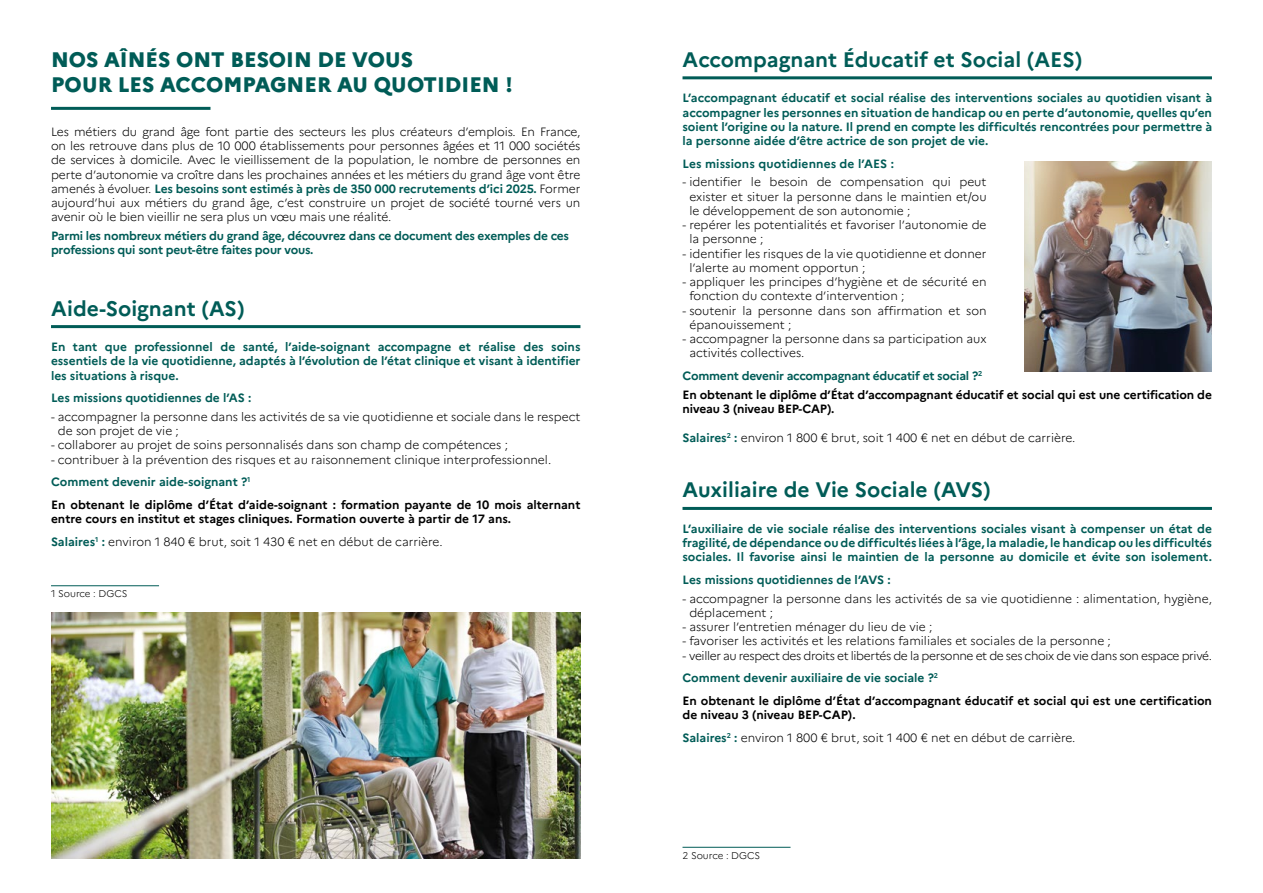
<style>
.page{position:relative;width:1263px;height:893px;background:#fff}
.page>*{position:absolute;margin:0;border:0;box-sizing:border-box;transform-origin:0 0}
.t1{font:700 21px "Marianne";color:#005c57}
.t2{font:800 21px/25.2px "Marianne";color:#005c57}
.t3{font:300 12px/14.2px "Marianne";color:#000}
.t4{font:700 12px/14.2px "Marianne";color:#005c57;text-align:justify}
.t5{font:700 12px/22.8px "Marianne";letter-spacing:-.01em;color:#000}
.t6{font:300 12px/22.8px "Marianne";letter-spacing:-.03em;color:#000}
.t7{font:700 12px/14.2px "Marianne";letter-spacing:-.02em;color:#005c57}
.t8{font:300 9.75px "Marianne";letter-spacing:-.005em;color:#000}
.s1{font-weight:700;color:#005c57}
.s2{font-weight:700}
.s3{color:#005c57}
.s4{font-weight:300}
</style>
<div class="page">
<img style="left:1025px;top:162px;width:187px;height:209px">
<img style="left:51px;top:612px;width:529px;height:247px">
<hr style="left:51px;top:107px;width:159px;height:3px;background:#005c57">
<hr style="left:51px;top:325px;width:529px;height:3px;background:#005c57">
<hr style="left:51px;top:585px;width:108px;height:1px;background:#005c57">
<hr style="left:682px;top:76px;width:530px;height:3px;background:#005c57">
<hr style="left:682px;top:507px;width:530px;height:3px;background:#005c57">
<hr style="left:682px;top:847px;width:108px;height:1px;background:#005c57">
<h1 class="t2" style="left:51px;top:47px;width:463px">NOS AÎNÉS ONT BESOIN DE VOUS<br>POUR LES ACCOMPAGNER AU QUOTIDIEN !</h1>
<p class="t3" style="left:51px;top:125px;width:531px;text-align:justify">Les métiers du grand âge font partie des secteurs les plus créateurs d’emplois. En France, on les retrouve dans plus de 10 000 établissements pour personnes âgées et 11 000 sociétés de services à domicile. Avec le vieillissement de la population, le nombre de personnes en perte d’autonomie va croître dans les prochaines années et les métiers du grand âge vont être amenés à évoluer. <span class="s1">Les besoins sont estimés à près de 350 000 recrutements d’ici 2025.</span> Former aujourd’hui aux métiers du grand âge, c’est construire un projet de société tourné vers un avenir où le bien vieillir ne sera plus un vœu mais une réalité.</p>
<p class="t7" style="left:51px;top:229px;width:520px">Parmi les nombreux métiers du grand âge, découvrez dans ce document des exemples de ces professions qui sont peut-être faites pour vous.</p>
<h1 class="t1" style="left:51px;top:295px;width:195px">Aide-Soignant (AS)</h1>
<p class="t4" style="left:51px;top:340px;width:531px">En tant que professionnel de santé, l’aide-soignant accompagne et réalise des soins essentiels de la vie quotidienne, adaptés à l’évolution de l’état clinique et visant à identifier les situations à risque.</p>
<p class="t4" style="left:51px;top:391px;width:202px">Les missions quotidiennes de l’AS :</p>
<p class="t3" style="left:58px;top:409px;width:524px;text-indent:-7px">- accompagner la personne dans les activités de sa vie quotidienne et sociale dans le respect de son projet de vie ;</p>
<p class="t3" style="left:51px;top:438px;width:458px">- collaborer au projet de soins personnalisés dans son champ de compétences ;</p>
<p class="t3" style="left:51px;top:448px;width:531px;line-height:22.8px">- contribuer à la prévention des risques et au raisonnement clinique interprofessionnel.<br><span class="s1">Comment devenir aide-soignant ?</span><sup>1<br></sup><span class="s2">En obtenant le diplôme d’État d’aide-soignant : formation payante de 10 mois alternant</span></p>
<p class="t5" style="left:51px;top:508px;width:461px">entre cours en institut et stages cliniques. Formation ouverte à partir de 17 ans.<br><span class="s3">Salaires</span><sup>1</sup> <span class="s3">:</span> <span class="s4">environ 1 840 € brut, soit 1 430 € net en début de carrière.</span></p>
<p class="t8" style="left:51px;top:588px;width:78px">1 Source : DGCS</p>
<h1 class="t1" style="left:682px;top:46px;width:401px">Accompagnant Éducatif et Social (AES)</h1>
<p class="t4" style="left:682px;top:91px;width:531px">L’accompagnant éducatif et social réalise des interventions sociales au quotidien visant à accompagner les personnes en situation de handicap ou en perte d’autonomie, quelles qu’en soient l’origine ou la nature. Il prend en compte les difficultés rencontrées pour permettre à la personne aidée d’être actrice de son projet de vie.</p>
<p class="t4" style="left:682px;top:156px;width:213px">Les missions quotidiennes de l’AES :</p>
<p class="t3" style="left:689px;top:175px;width:299px;text-align:justify;text-indent:-7px">- identifier le besoin de compensation qui peut exister et situer la personne dans le maintien et/ou le développement de son autonomie ;</p>
<p class="t3" style="left:689px;top:218px;width:299px;text-indent:-7px">- repérer les potentialités et favoriser l’autonomie de la personne ;</p>
<p class="t3" style="left:689px;top:246px;width:299px;text-indent:-7px">- identifier les risques de la vie quotidienne et donner l’alerte au moment opportun ;</p>
<p class="t3" style="left:689px;top:275px;width:299px;text-indent:-7px">- appliquer les principes d’hygiène et de sécurité en fonction du contexte d’intervention ;</p>
<p class="t3" style="left:689px;top:303px;width:299px;text-indent:-7px">- soutenir la personne dans son affirmation et son épanouissement ;</p>
<p class="t3" style="left:689px;top:332px;width:299px;text-indent:-7px">- accompagner la personne dans sa participation aux activités collectives.</p>
<p class="t5" style="left:682px;top:366px;width:531px;line-height:18.6px"><span class="s3">Comment devenir accompagnant éducatif et social ?</span><sup>2<br></sup>En obtenant le diplôme d’État d’accompagnant éducatif et social qui est une certification de</p>
<p class="t5" style="left:682px;top:397px;width:153px">niveau 3 (niveau BEP-CAP).</p>
<p class="t3" style="left:682px;top:431px;width:394px"><span class="s1">Salaires</span><sup>2</sup> <span class="s1">:</span> environ 1 800 € brut, soit 1 400 € net en début de carrière.</p>
<h1 class="t1" style="left:682px;top:477px;width:310px">Auxiliaire de Vie Sociale (AVS)</h1>
<p class="t4" style="left:682px;top:521px;width:531px">L’auxiliaire de vie sociale réalise des interventions sociales visant à compenser un état de fragilité, de dépendance ou de difficultés liées à l’âge, la maladie, le handicap ou les difficultés sociales. Il favorise ainsi le maintien de la personne au domicile et évite son isolement.</p>
<p class="t4" style="left:682px;top:573px;width:210px">Les missions quotidiennes de l’AVS :</p>
<p class="t3" style="left:689px;top:591px;width:524px;text-indent:-7px">- accompagner la personne dans les activités de sa vie quotidienne : alimentation, hygiène, déplacement ;</p>
<p class="t3" style="left:682px;top:620px;width:251px">- assurer l’entretien ménager du lieu de vie ;</p>
<p class="t3" style="left:682px;top:634px;width:430px">- favoriser les activités et les relations familiales et sociales de la personne ;</p>
<p class="t6" style="left:682px;top:644px;width:531px">- veiller au respect des droits et libertés de la personne et de ses choix de vie dans son espace privé.<br><span class="s1">Comment devenir auxiliaire de vie sociale ?</span><sup>2<br></sup><span class="s2">En obtenant le diplôme d’État d’accompagnant éducatif et social qui est une certification</span></p>
<p class="t3" style="left:682px;top:704px;width:394px;line-height:22.8px"><span class="s2">de niveau 3 (niveau BEP-CAP).<br></span><span class="s1">Salaires</span><sup>2</sup> <span class="s1">:</span> environ 1 800 € brut, soit 1 400 € net en début de carrière.</p>
<p class="t8" style="left:682px;top:849px;width:79px">2 Source : DGCS</p>
</div>
